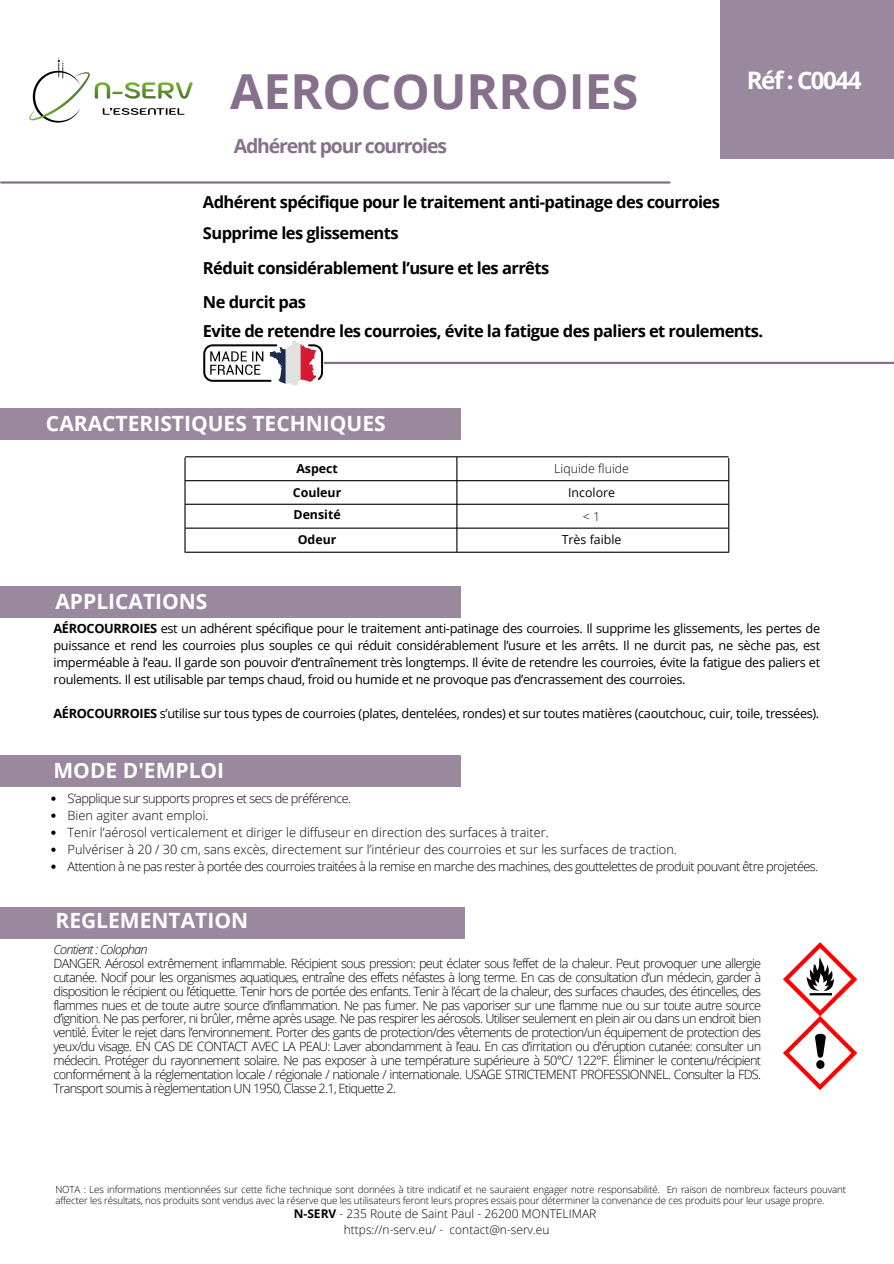
<style>
.page{position:relative;width:894px;height:1264px;background:#fff}
.page>*{position:absolute;margin:0;border:0;box-sizing:border-box;transform-origin:0 0}
.t1{font:700 48.3px "Open Sans";color:#86708b}
.t2{font:700 24.15px "Open Sans";letter-spacing:-.06em;color:#fff}
.t3{font:700 21px "Open Sans";color:#fff}
.t4{font:700 19.5px "Open Sans";letter-spacing:-.06em;color:#86708b}
.t5{font:700 16.5px "Open Sans";letter-spacing:-.035em;color:#000}
.t6{font:300 12.75px/13.8px "Open Sans";letter-spacing:-.045em;color:#000;text-align:justify}
.t7{font:12.75px/17px "Open Sans";letter-spacing:-.025em;color:#000;text-align:justify}
.t8{font:300 12.75px "Open Sans";color:#000}
.t9{font:italic 300 12.75px "Open Sans";letter-spacing:-.055em;color:#000}
.t10{font:700 12.3px "Open Sans";color:#000}
.t11{font:12.3px "Open Sans";color:#000}
.t12{font:300 12.3px "Open Sans";color:#000}
.t13{font:300 12px "Open Sans";color:#030304}
.t14{font:300 9.75px/11.4px "Open Sans";letter-spacing:-.015em;color:#000}
.s1{font-weight:700}
</style>
<div class="page">
<hr style="left:324px;top:362px;width:569px;height:2px;background:#86708b">
<hr style="left:1px;top:181px;width:668px;height:3px;background:#86708b">
<svg style="left:203px;top:340px;width:120px;height:45px"></svg>
<div style="left:0;top:586px;width:461px;height:32px;background:#9a889f"></div>
<div style="left:0;top:755px;width:461px;height:32px;background:#9a889f"></div>
<div style="left:0;top:906px;width:464px;height:32px;background:#9a889f"></div>
<div style="left:0;top:408px;width:461px;height:31px;background:#9a889f"></div>
<img style="left:29px;top:58px;width:164px;height:65px">
<div style="left:720px;top:0;width:173px;height:158px;background:#9a889f"></div>
<svg style="left:51px;top:796px;width:4px;height:4px"></svg>
<svg style="left:51px;top:813px;width:4px;height:4px"></svg>
<svg style="left:51px;top:830px;width:4px;height:4px"></svg>
<svg style="left:51px;top:847px;width:4px;height:4px"></svg>
<svg style="left:51px;top:864px;width:4px;height:4px"></svg>
<hr style="left:184px;top:458px;width:1px;height:94px;background:#000">
<hr style="left:728px;top:458px;width:1px;height:94px;background:#000">
<hr style="left:185px;top:503px;width:543px;height:2px;background:#000">
<hr style="left:185px;top:527px;width:543px;height:1px;background:#000">
<hr style="left:185px;top:456px;width:543px;height:1px;background:#000">
<hr style="left:185px;top:480px;width:543px;height:1px;background:#000">
<hr style="left:456px;top:457px;width:1px;height:94px;background:#000">
<svg style="left:783px;top:942px;width:74px;height:148px"></svg>
<hr style="left:185px;top:551px;width:543px;height:2px;background:#000">
<p class="t1" style="left:230px;top:57px;width:409px">AEROCOURROIES</p>
<p class="t4" style="left:234px;top:132px;width:215px">Adhérent pour courroies</p>
<p class="t2" style="left:746px;top:63px;width:116px">Réf : C0044</p>
<p class="t5" style="left:203px;top:190px;width:518px">Adhérent spécifique pour le traitement anti-patinage des courroies</p>
<p class="t5" style="left:203px;top:222px;width:197px">Supprime les glissements</p>
<p class="t5" style="left:203px;top:256px;width:348px">Réduit considérablement l’usure et les arrêts</p>
<p class="t5" style="left:203px;top:290px;width:105px">Ne durcit pas</p>
<p class="t5" style="left:203px;top:319px;width:561px">Evite de retendre les courroies, évite la fatigue des paliers et roulements.</p>
<p class="t3" style="left:46px;top:408px;width:341px">CARACTERISTIQUES TECHNIQUES</p>
<p class="t10" style="left:296px;top:460px;width:43px">Aspect</p>
<p class="t10" style="left:293px;top:484px;width:50px">Couleur</p>
<p class="t10" style="left:293px;top:506px;width:49px">Densité</p>
<p class="t12" style="left:554px;top:460px;width:76px">Liquide fluide</p>
<p class="t11" style="left:568px;top:483px;width:48px">Incolore</p>
<p class="t12" style="left:582px;top:508px;width:19px">&lt; 1</p>
<p class="t3" style="left:55px;top:587px;width:153px">APPLICATIONS</p>
<p class="t10" style="left:298px;top:531px;width:40px">Odeur</p>
<p class="t11" style="left:561px;top:530px;width:61px">Très faible</p>
<p class="t7" style="left:53px;top:620px;width:768px"><span class="s1">AÉROCOURROIES</span> est un adhérent spécifique pour le traitement anti-patinage des courroies. Il supprime les glissements, les pertes de puissance et rend les courroies plus souples ce qui réduit considérablement l’usure et les arrêts. Il ne durcit pas, ne sèche pas, est imperméable à l’eau. Il garde son pouvoir d’entraînement très longtemps. Il évite de retendre les courroies, évite la fatigue des paliers et roulements. Il est utilisable par temps chaud, froid ou humide et ne provoque pas d’encrassement des courroies.</p>
<p class="t7" style="left:53px;top:705px;width:767px"><span class="s1">AÉROCOURROIES</span> s’utilise sur tous types de courroies (plates, dentelées, rondes) et sur toutes matières (caoutchouc, cuir, toile, tressées).</p>
<p class="t3" style="left:53px;top:755px;width:172px">MODE D'EMPLOI</p>
<p class="t6" style="left:68px;top:791px;width:285px">S’applique sur supports propres et secs de préférence.</p>
<p class="t8" style="left:68px;top:806px;width:142px">Bien agiter avant emploi.</p>
<p class="t8" style="left:68px;top:823px;width:482px">Tenir l’aérosol verticalement et diriger le diffuseur en direction des surfaces à traiter.</p>
<p class="t8" style="left:68px;top:840px;width:610px">Pulvériser à 20 / 30 cm, sans excès, directement sur l’intérieur des courroies et sur les surfaces de traction.</p>
<p class="t6" style="left:68px;top:859px;width:751px">Attention à ne pas rester à portée des courroies traitées à la remise en marche des machines, des gouttelettes de produit pouvant être projetées.</p>
<p class="t3" style="left:55px;top:905px;width:194px">REGLEMENTATION</p>
<p class="t9" style="left:53px;top:940px;width:96px">Contient : Colophan</p>
<p class="t6" style="left:53px;top:956px;width:709px">DANGER. Aérosol extrêmement inflammable. Récipient sous pression: peut éclater sous l’effet de la chaleur. Peut provoquer une allergie cutanée. Nocif pour les organismes aquatiques, entraîne des effets néfastes à long terme. En cas de consultation d’un médecin, garder à disposition le récipient ou l’étiquette. Tenir hors de portée des enfants. Tenir à l’écart de la chaleur, des surfaces chaudes, des étincelles, des flammes nues et de toute autre source d’inflammation. Ne pas fumer. Ne pas vaporiser sur une flamme nue ou sur toute autre source d’ignition. Ne pas perforer, ni brûler, même après usage. Ne pas respirer les aérosols. Utiliser seulement en plein air ou dans un endroit bien ventilé. Éviter le rejet dans l’environnement. Porter des gants de protection/des vêtements de protection/un équipement de protection des yeux/du visage. EN CAS DE CONTACT AVEC LA PEAU: Laver abondamment à l’eau. En cas d’irritation ou d'éruption cutanée: consulter un médecin. Protéger du rayonnement solaire. Ne pas exposer à une température supérieure à 50°C/ 122°F. Éliminer le contenu/récipient conformément à la réglementation locale / régionale / nationale / internationale. USAGE STRICTEMENT PROFESSIONNEL. Consulter la FDS.<br>Transport soumis à règlementation UN 1950, Classe 2.1, Etiquette 2.</p>
<p class="t14" style="left:55px;top:1183px;width:791px">NOTA : Les informations mentionnées sur cette fiche technique sont données à titre indicatif et ne sauraient engager notre responsabilité. En raison de nombreux facteurs pouvant affecter les résultats, nos produits sont vendus avec la réserve que les utilisateurs feront leurs propres essais pour déterminer la convenance de ces produits pour leur usage propre.</p>
<p class="t13" style="left:294px;top:1204px;width:304px"><span class="s1">N-SERV</span> - 235 Route de Saint Paul - 26200 MONTELIMAR</p>
<p class="t13" style="left:344px;top:1220px;width:207px">https://n-serv.eu/ - contact@n-serv.eu</p>
</div>
